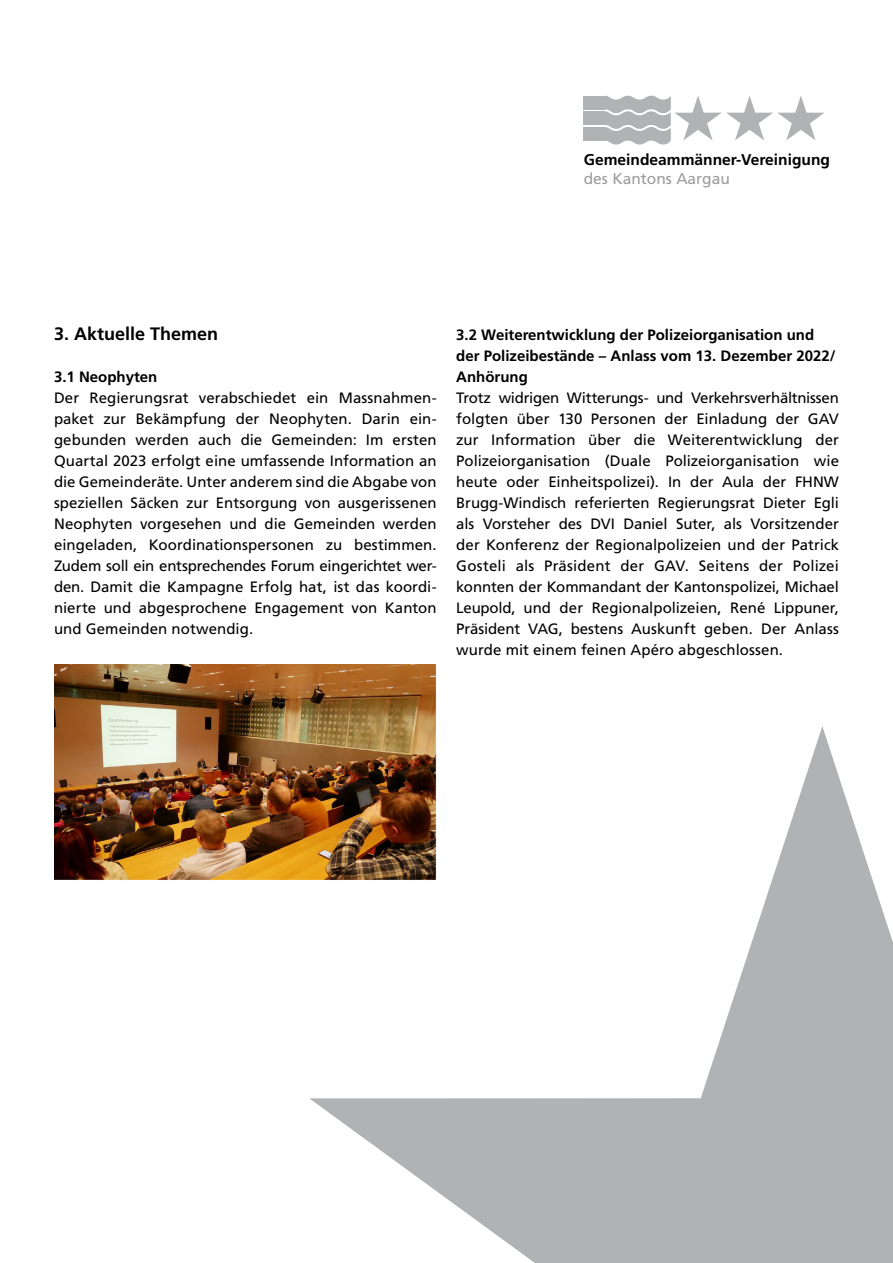
<style>
.page{position:relative;width:893px;height:1263px;background:#fff}
.page>*{position:absolute;margin:0;border:0;box-sizing:border-box;transform-origin:0 0}
.t1{font:700 18px "Frutiger LT Std";color:#000}
.t2{font:700 15.6px "Frutiger LT Std";color:#000}
.t3{font:15.6px "Frutiger LT Std";color:#9c9c9d}
.t4{font:15px/21px "Frutiger LT Std";letter-spacing:.005em;color:#000;text-align:justify}
.t5{font:700 15px/21px "Frutiger LT Std";color:#000}
</style>
<div class="page">
<svg style="left:309px;top:726px;width:584px;height:537px"></svg>
<svg style="left:604px;top:96px;width:220px;height:49px"></svg>
<div style="left:584px;top:96px;width:21px;height:13px;background:#b1b2b3"></div>
<div style="left:584px;top:111px;width:21px;height:14px;background:#b1b2b3"></div>
<div style="left:584px;top:127px;width:21px;height:13px;background:#b1b2b3"></div>
<img style="left:54px;top:664px;width:383px;height:216px">
<p class="t2" style="left:584px;top:151px;width:248px">Gemeindeammänner-Vereinigung</p>
<p class="t3" style="left:584px;top:170px;width:148px">des Kantons Aargau</p>
<p class="t1" style="left:54px;top:323px;width:166px">3. Aktuelle Themen</p>
<p class="t5" style="left:54px;top:367px;width:105px">3.1 Neophyten</p>
<p class="t4" style="left:54px;top:388px;width:384px">Der Regierungsrat verabschiedet ein Massnahmen&shy;paket zur Bekämpfung der Neophyten. Darin ein&shy;gebunden werden auch die Gemeinden: Im ersten Quartal 2023 erfolgt eine umfassende Information an die Gemeinderäte. Unter anderem sind die Abgabe von speziellen Säcken zur Entsorgung von ausgerissenen Neophyten vorgesehen und die Gemeinden werden eingeladen, Koordinationspersonen zu bestimmen.<br>Zudem soll ein entsprechendes Forum eingerichtet wer&shy;den. Damit die Kampagne Erfolg hat, ist das koordi&shy;nierte und abgesprochene Engagement von Kanton und Gemeinden notwendig.</p>
<p class="t5" style="left:456px;top:325px;width:381px">3.2 Weiterentwicklung der Polizeiorganisation und der Polizeibestände – Anlass vom 13. Dezember 2022/<br>Anhörung</p>
<p class="t4" style="left:456px;top:388px;width:384px">Trotz widrigen Witterungs- und Verkehrsverhältnissen folgten über 130 Personen der Einladung der GAV zur Information über die Weiterentwicklung der Polizeiorganisation (Duale Polizeiorganisation wie heute oder Einheitspolizei). In der Aula der FHNW Brugg-Windisch referierten Regierungsrat Dieter Egli als Vorsteher des DVI Daniel Suter, als Vorsitzender der Konferenz der Regionalpolizeien und der Patrick Gosteli als Präsident der GAV. Seitens der Polizei konnten der Kommandant der Kantonspolizei, Michael Leupold, und der Regionalpolizeien, René Lippuner, Präsident VAG, bestens Auskunft geben. Der Anlass wurde mit einem feinen Apéro abgeschlossen.</p>
</div>
